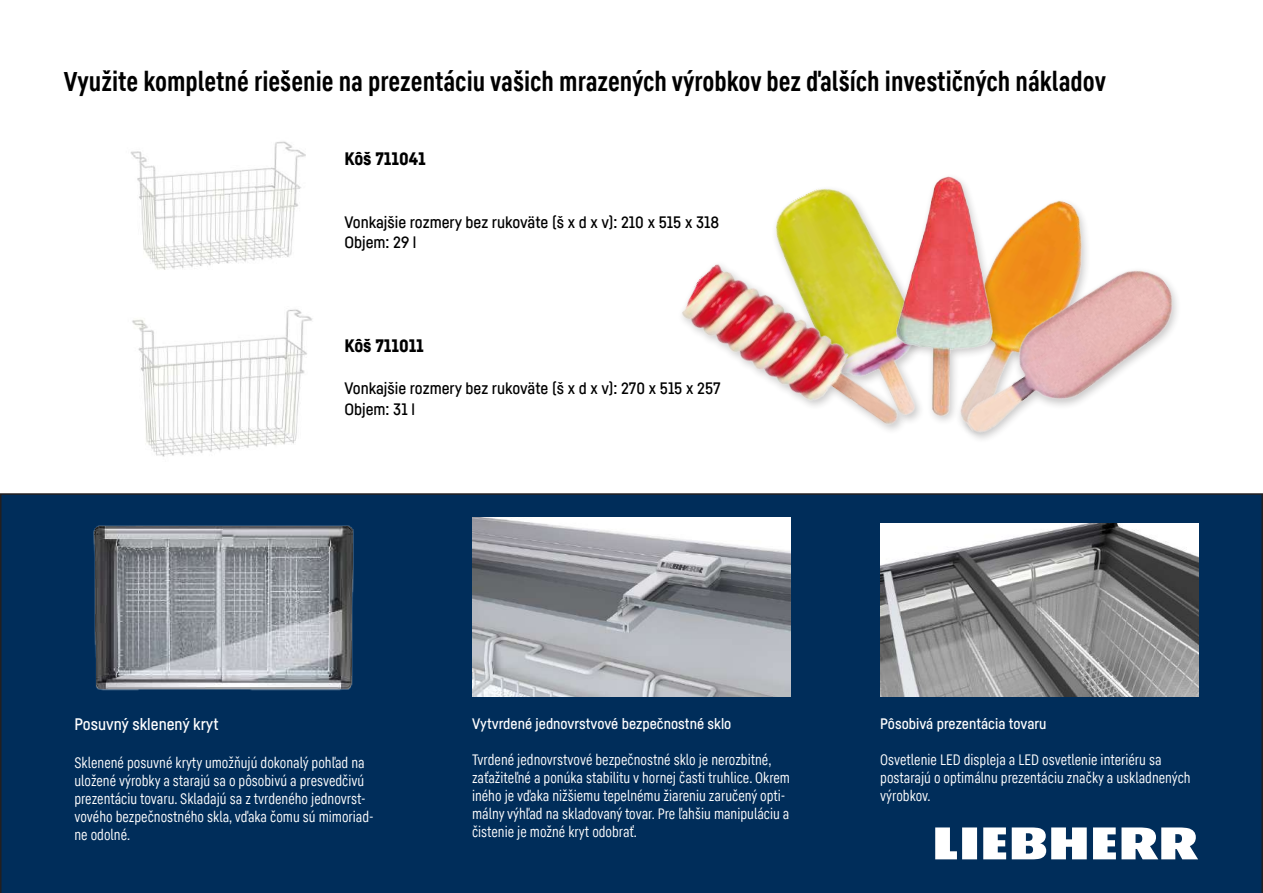
<style>
.page{position:relative;width:1263px;height:893px;background:#fff}
.page>*{position:absolute;margin:0;border:0;box-sizing:border-box;transform-origin:0 0}
.t1{font:700 condensed 27px "Liebherr Text Office";color:#000}
.t2{font:900 18px "Liebherr Head Office";color:#000}
.t3{font:16.5px/19.8px "Liebherr Head Office";color:#000}
.t4{font:16.5px "Liebherr Head";color:#fff}
.t5{font:condensed 15px/18px "Liebherr Text Office";color:#fff}
.t6{font:15px "Liebherr Head";color:#fff}
</style>
<div class="page">
<div style="left:0;top:493px;width:1263px;height:400px;background:#002d5a"></div>
<img style="left:132px;top:309px;width:181px;height:148px">
<img style="left:881px;top:524px;width:317px;height:172px">
<img style="left:473px;top:517px;width:317px;height:179px">
<img style="left:64px;top:518px;width:318px;height:178px">
<img style="left:130px;top:141px;width:176px;height:129px">
<img style="left:775px;top:188px;width:105px;height:57px">
<img style="left:1004px;top:200px;width:83px;height:45px">
<img style="left:920px;top:176px;width:61px;height:241px">
<img style="left:939px;top:245px;width:238px;height:194px">
<img style="left:682px;top:245px;width:240px;height:185px">
<svg style="left:935px;top:827px;width:263px;height:32px"></svg>
<h1 class="t1" style="left:64px;top:64px;width:1044px">Využite kompletné riešenie na prezentáciu vašich mrazených výrobkov bez ďalších investičných nákladov</h1>
<p class="t2" style="left:344px;top:148px;width:83px">Kôš 711041</p>
<p class="t3" style="left:344px;top:212px;width:376px">Vonkajšie rozmery bez rukoväte (š x d x v): 210 x 515 x 318<br>Objem: 29 l</p>
<p class="t2" style="left:344px;top:335px;width:81px">Kôš 711011</p>
<p class="t3" style="left:344px;top:376px;width:378px;line-height:21.6px">Vonkajšie rozmery bez rukoväte (š x d x v): 270 x 515 x 257<br>Objem: 31 l</p>
<p class="t4" style="left:74px;top:714px;width:146px">Posuvný sklenený kryt</p>
<p class="t5" style="left:74px;top:753px;width:301px">Sklenené posuvné kryty umožňujú dokonalý pohľad na uložené výrobky a starajú sa o pôsobivú a presvedčivú prezentáciu tovaru. Skladajú sa z tvrdeného jednovrst&shy;vového bezpečnostného skla, vďaka čomu sú mimoriad&shy;ne odolné.</p>
<p class="t6" style="left:472px;top:714px;width:261px">Vytvrdené jednovrstvové bezpečnostné sklo</p>
<p class="t5" style="left:472px;top:750px;width:320px">Tvrdené jednovrstvové bezpečnostné sklo je nerozbitné, zaťažiteľné a ponúka stabilitu v hornej časti truhlice. Okrem iného je vďaka nižšiemu tepelnému žiareniu zaručený opti&shy;málny výhľad na skladovaný tovar. Pre ľahšiu manipuláciu a čistenie je možné kryt odobrať.</p>
<p class="t6" style="left:880px;top:714px;width:168px">Pôsobivá prezentácia tovaru</p>
<p class="t5" style="left:880px;top:750px;width:312px">Osvetlenie LED displeja a LED osvetlenie interiéru sa postarajú o optimálnu prezentáciu značky a uskladnených výrobkov.</p>
</div>
